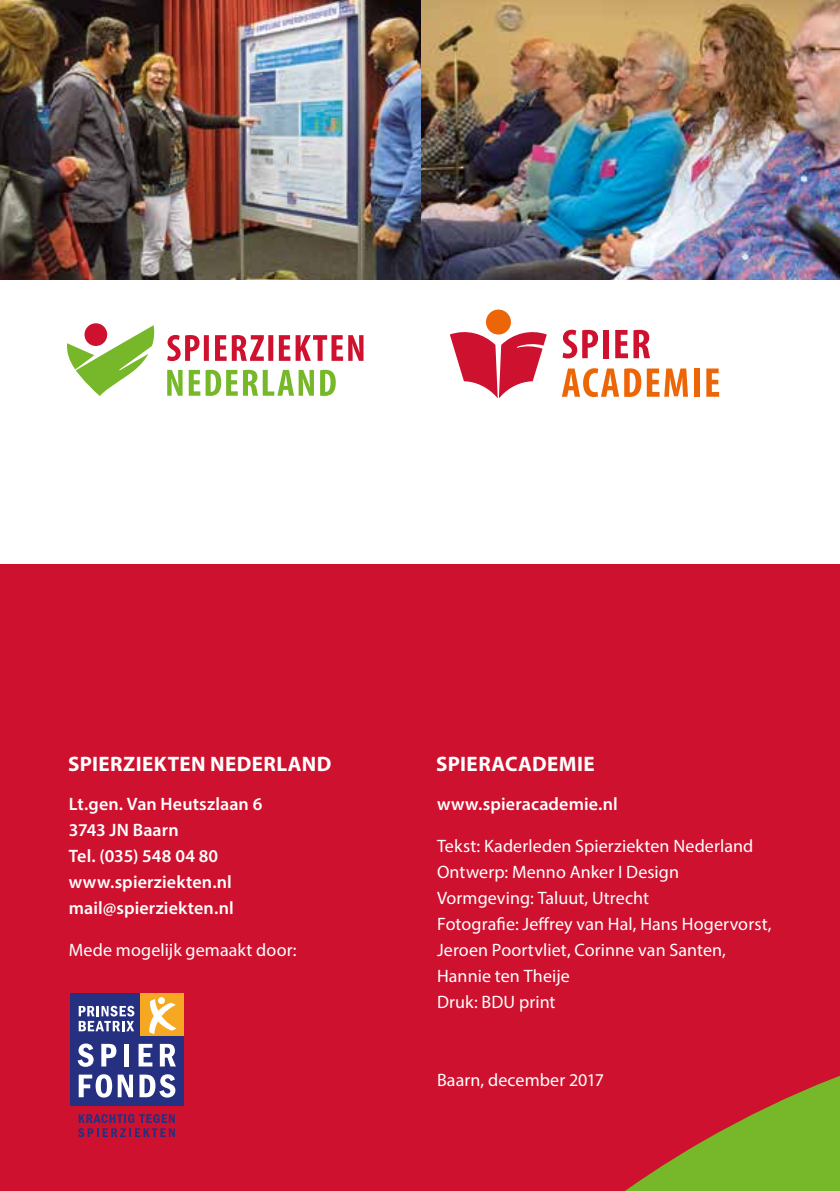
<style>
.page{position:relative;width:840px;height:1191px;background:#fff}
.page>*{position:absolute;margin:0;border:0;box-sizing:border-box;transform-origin:0 0}
.t1{font:700 21px "Myriad Pro";letter-spacing:.02em;color:#fff}
.t2{font:18px/26px "Myriad Pro";letter-spacing:.005em;color:#fff}
.t3{font:600 18px/26px "Myriad Pro";letter-spacing:.005em;color:#fff}
</style>
<div class="page">
<img style="left:0;top:0;width:839px;height:280px">
<div style="left:0;top:563px;width:839px;height:628px;background:#ce112e"></div>
<svg style="left:625px;top:1076px;width:214px;height:115px;fill:#76b82a"></svg>
<svg style="left:167px;top:370px;width:168px;height:26px"></svg>
<svg style="left:167px;top:335px;width:196px;height:26px"></svg>
<svg style="left:84px;top:323px;width:23px;height:23px"></svg>
<svg style="left:67px;top:325px;width:88px;height:71px"></svg>
<div style="left:485px;top:309px;width:25px;height:25px;background:#ec6608;border-radius:50%"></div>
<svg style="left:449px;top:329px;width:97px;height:69px"></svg>
<svg style="left:562px;top:330px;width:35px;height:28px"></svg>
<div style="left:602px;top:330px;width:6px;height:28px;background:#ce112e"></div>
<svg style="left:615px;top:330px;width:12px;height:28px"></svg>
<svg style="left:633px;top:330px;width:16px;height:28px"></svg>
<svg style="left:562px;top:368px;width:56px;height:29px"></svg>
<svg style="left:624px;top:368px;width:63px;height:29px"></svg>
<div style="left:693px;top:368px;width:6px;height:29px;background:#ec6608"></div>
<svg style="left:706px;top:368px;width:12px;height:29px"></svg>
<div style="left:70px;top:993px;width:113px;height:112px;background:#253081"></div>
<div style="left:140px;top:993px;width:43px;height:43px;background:#f7a823"></div>
<svg style="left:79px;top:1005px;width:55px;height:26px"></svg>
<svg style="left:78px;top:1043px;width:16px;height:23px"></svg>
<svg style="left:101px;top:1043px;width:15px;height:23px"></svg>
<div style="left:124px;top:1043px;width:5px;height:23px;background:#fff"></div>
<svg style="left:138px;top:1043px;width:14px;height:23px"></svg>
<svg style="left:160px;top:1043px;width:16px;height:23px"></svg>
<svg style="left:79px;top:1074px;width:33px;height:23px"></svg>
<svg style="left:118px;top:1074px;width:15px;height:23px"></svg>
<svg style="left:139px;top:1074px;width:36px;height:23px"></svg>
<svg style="left:78px;top:1114px;width:97px;height:23px"></svg>
<div style="left:158px;top:997px;width:7px;height:7px;background:#fff;border-radius:50%"></div>
<svg style="left:149px;top:999px;width:27px;height:35px"></svg>
<p class="t1" style="left:68px;top:750px;width:265px">SPIERZIEKTEN NEDERLAND</p>
<p class="t3" style="left:69px;top:790px;width:195px">Lt.gen. Van Heutszlaan 6<br>3743 JN Baarn<br>Tel. (035) 548 04 80 www.spierziekten.nl mail@spierziekten.nl</p>
<p class="t2" style="left:69px;top:937px;width:229px">Mede mogelijk gemaakt door:</p>
<p class="t1" style="left:436px;top:750px;width:160px">SPIERACADEMIE</p>
<p class="t3" style="left:437px;top:790px;width:182px">www.spieracademie.nl</p>
<p class="t2" style="left:437px;top:833px;width:336px">Tekst: Kaderleden Spierziekten Nederland<br>Ontwerp: Menno Anker I Design<br>Vormgeving: Taluut, Utrecht<br>Fotografie: Jeffrey van Hal, Hans Hogervorst,<br>Jeroen Poortvliet, Corinne van Santen,<br>Hannie ten Theije<br>Druk: BDU print</p>
<p class="t2" style="left:437px;top:1067px;width:168px">Baarn, december 2017</p>
</div>
